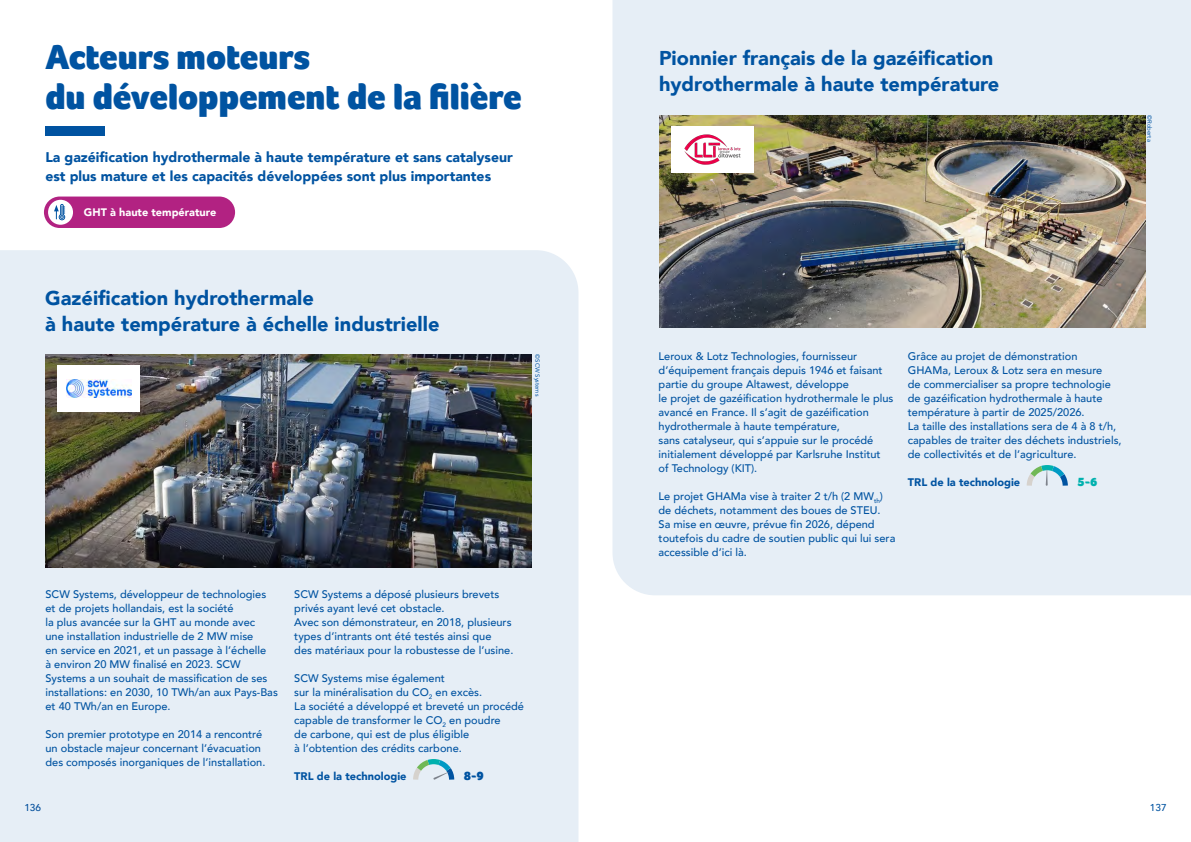
<style>
.page{position:relative;width:1191px;height:842px;background:#fff}
.page>*{position:absolute;margin:0;border:0;box-sizing:border-box;transform-origin:0 0}
.t1{font:900 36px/40px "Foco Trial";color:#0053a1}
.t2{font:900 20px/26px "Avenir";color:#0053a1}
.t3{font:900 14px/19px "Avenir";color:#0053a1}
.t4{font:900 12.5px "Foco Trial";color:#0053a1}
.t5{font:900 12.5px "Foco Trial";color:#00b1ae}
.t6{font:500 11px/14px "Avenir";color:#0053a1}
.t7{font:900 11px "Avenir";color:#0053a1}
.t8{font:900 10.9px "Avenir";color:#fff}
.t9{font:500 10px "Avenir";color:#0053a1}
.t10{font:6px "Avenir";color:#0053a1}
</style>
<div class="page">
<div style="left:0;top:250px;width:578px;height:592px;background:#e6eef6"></div>
<div style="left:45px;top:126px;width:60px;height:10px;background:#0053a1"></div>
<img style="left:45px;top:354px;width:486px;height:213px">
<div style="left:58px;top:366px;width:82px;height:46px;background:#fff"></div>
<img style="left:67px;top:380px;width:65px;height:17px">
<svg style="left:410px;top:756px;width:47px;height:29px"></svg>
<div style="left:44px;top:197px;width:191px;height:31px;background:#b22282;border-radius:16px"></div>
<div style="left:48px;top:200px;width:25px;height:25px;background:#fff;border-radius:50%"></div>
<svg style="left:54px;top:204px;width:11px;height:16px"></svg>
<div style="left:612px;top:0;width:579px;height:595px;background:#e6eef6"></div>
<img style="left:659px;top:115px;width:486px;height:213px">
<div style="left:671px;top:127px;width:82px;height:46px;background:#fff"></div>
<svg style="left:1024px;top:462px;width:46px;height:29px"></svg>
<img style="left:684px;top:134px;width:57px;height:31px">
<h1 class="t1" style="left:45px;top:37px;width:478px">Acteurs moteurs<br>du développement de la filière</h1>
<p class="t3" style="left:45px;top:148px;width:469px">La gazéification hydrothermale à haute température et sans catalyseur est plus mature et les capacités développées sont plus importantes</p>
<p class="t8" style="left:84px;top:203px;width:134px">GHT à haute température</p>
<h2 class="t2" style="left:45px;top:284px;width:396px">Gazéification hydrothermale<br>à haute température à échelle industrielle</h2>
<p class="t10" style="left:542px;top:354px;width:43px;rotate:90deg">©SCW Systems</p>
<p class="t6" style="left:46px;top:586px;width:234px">SCW Systems, développeur de technologies et de projets hollandais, est la société<br>la plus avancée sur la GHT au monde avec<br>une installation industrielle de 2 MW mise<br>en service en 2021, et un passage à l’échelle<br>à environ 20 MW finalisé en 2023. SCW Systems a un souhait de massification de ses installations: en 2030, 10 TWh/an aux Pays-Bas et 40 TWh/an en Europe.</p>
<p class="t6" style="left:46px;top:726px;width:221px">Son premier prototype en 2014 a rencontré un obstacle majeur concernant l’évacuation des composés inorganiques de l’installation.</p>
<p class="t6" style="left:294px;top:586px;width:221px">SCW Systems a déposé plusieurs brevets privés ayant levé cet obstacle.<br>Avec son démonstrateur, en 2018, plusieurs types d’intrants ont été testés ainsi que<br>des matériaux pour la robustesse de l’usine.</p>
<p class="t6" style="left:294px;top:670px;width:231px">SCW Systems mise également<br>sur la minéralisation du CO<sub>2</sub> en excès.<br>La société a développé et breveté un procédé capable de transformer le CO<sub>2</sub> en poudre<br>de carbone, qui est de plus éligible<br>à l’obtention des crédits carbone.</p>
<p class="t7" style="left:294px;top:766px;width:114px">TRL de la technologie</p>
<p class="t4" style="left:464px;top:767px;width:22px">8-9</p>
<h2 class="t2" style="left:659px;top:45px;width:342px">Pionnier français de la gazéification hydrothermale à haute température</h2>
<p class="t10" style="left:1154px;top:115px;width:28px;rotate:90deg">©Roberta</p>
<p class="t6" style="left:658px;top:348px;width:236px">Leroux &amp; Lotz Technologies, fournisseur d’équipement français depuis 1946 et faisant partie du groupe Altawest, développe<br>le projet de gazéification hydrothermale le plus avancé en France. Il s’agit de gazéification hydrothermale à haute température,<br>sans catalyseur, qui s’appuie sur le procédé initialement développé par Karlsruhe Institut of Technology (KIT).</p>
<p class="t6" style="left:658px;top:488px;width:238px">Le projet GHAMa vise à traiter 2 t/h (2 MW<sub>th</sub>) de déchets, notamment des boues de STEU.<br>Sa mise en œuvre, prévue fin 2026, dépend toutefois du cadre de soutien public qui lui sera accessible d’ici là.</p>
<p class="t6" style="left:908px;top:348px;width:215px">Grâce au projet de démonstration GHAMa, Leroux &amp; Lotz sera en mesure<br>de commercialiser sa propre technologie de gazéification hydrothermale à haute température à partir de 2025/2026.<br>La taille des installations sera de 4 à 8 t/h, capables de traiter des déchets industriels, de collectivités et de l’agriculture.</p>
<p class="t7" style="left:908px;top:472px;width:114px">TRL de la technologie</p>
<p class="t5" style="left:1077px;top:473px;width:22px">5-6</p>
<p class="t9" style="left:24px;top:799px;width:18px">136</p>
<p class="t9" style="left:1149px;top:799px;width:18px">137</p>
</div>
